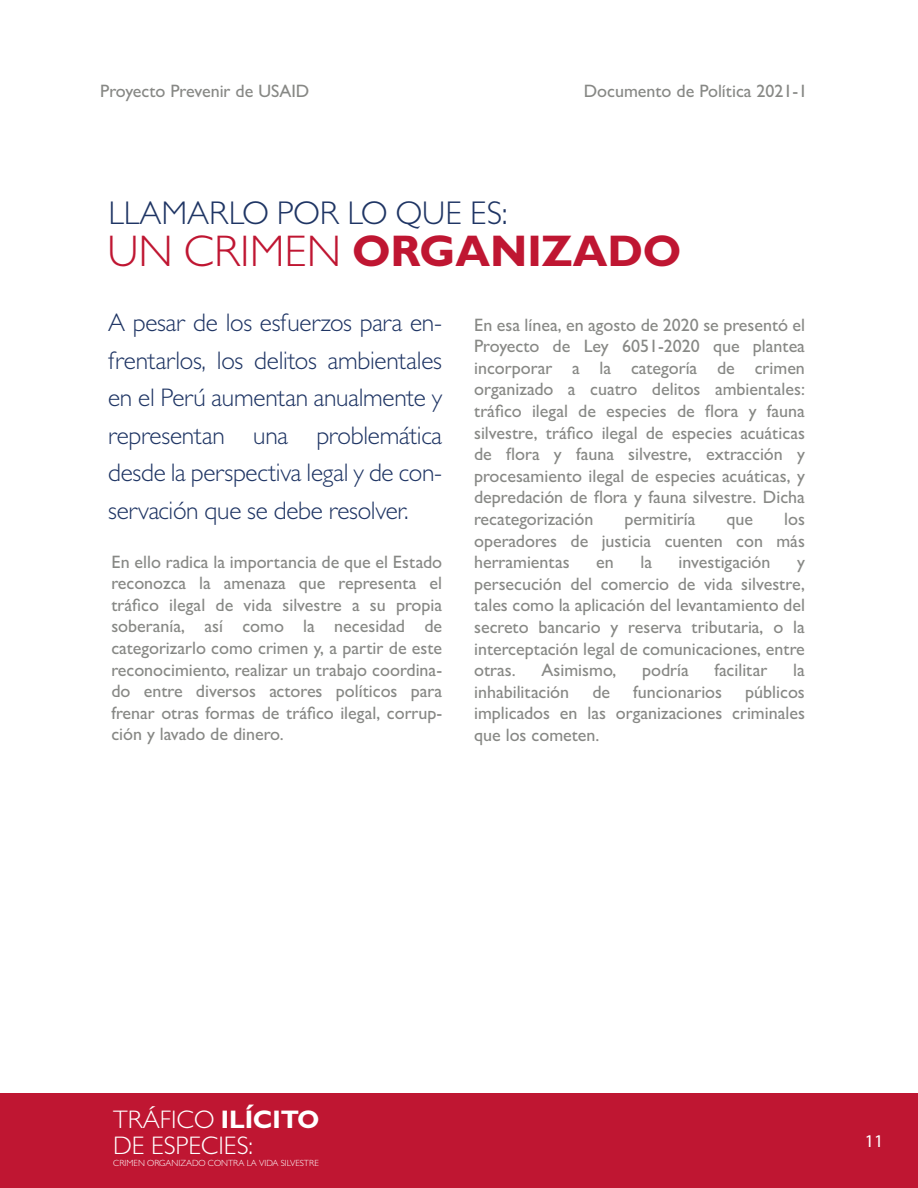
<style>
.page{position:relative;width:918px;height:1188px;background:#fff}
.page>*{position:absolute;margin:0;border:0;box-sizing:border-box;transform-origin:0 0}
.t1{font:700 44.4px "Gill Sans";color:#bf1632}
.t2{font:300 33px "Gill Sans";color:#1f3564}
.t3{font:300 25.5px/37.5px "Gill Sans";letter-spacing:-.01em;color:#1f3564;text-align:justify}
.t4{font:300 25.5px/26px "Gill Sans";color:#fff}
.t5{font:500 18px/21.6px "Gill Sans";color:#878885;text-align:justify}
.t6{font:18px "Myriad Pro";color:#fff}
.t7{font:300 9px "Gill Sans";color:#fff}
.s1{font-weight:300}
.s2{font-weight:700}
</style>
<div class="page">
<div style="left:1px;top:1093px;width:917px;height:95px;background:#bf1632"></div>
<p class="t5" style="left:100px;top:80px;width:211px">Proyecto Prevenir de USAID</p>
<p class="t5" style="left:584px;top:80px;width:225px">Documento de Política 2021-1</p>
<h2 class="t2" style="left:108px;top:193px;width:401px">LLAMARLO POR LO QUE ES:</h2>
<h1 class="t1" style="left:107px;top:223px;width:575px"><span class="s1">UN CRIMEN</span> ORGANIZADO</h1>
<h3 class="t3" style="left:108px;top:303px;width:336px">A pesar de los esfuerzos para en&shy;frentarlos, los delitos ambientales en el Perú aumentan anualmente y representan una problemática desde la perspectiva legal y de con&shy;servación que se debe resolver.</h3>
<p class="t5" style="left:111px;top:551px;width:332px">En ello radica la importancia de que el Estado reconozca la amenaza que representa el tráfico ilegal de vida silvestre a su propia soberanía, así como la necesidad de categorizarlo como crimen y, a partir de este reconocimiento, realizar un trabajo coordina&shy;do entre diversos actores políticos para frenar otras formas de tráfico ilegal, corrup&shy;ción y lavado de dinero.</p>
<p class="t5" style="left:474px;top:313px;width:332px">En esa línea, en agosto de 2020 se presentó el Proyecto de Ley 6051-2020 que plantea incorporar a la categoría de crimen organizado a cuatro delitos ambientales: tráfico ilegal de especies de flora y fauna silvestre, tráfico ilegal de especies acuáticas de flora y fauna silvestre, extracción y procesamiento ilegal de especies acuáticas, y depredación de flora y fauna silvestre. Dicha recategorización</p>
<p class="t5" style="left:474px;top:508px;width:332px;text-indent:310px">los operadores de justicia cuenten con más herramientas</p>
<p class="t5" style="left:624px;top:508px;width:73px">permitiría</p>
<p class="t5" style="left:727px;top:508px;width:28px">que</p>
<p class="t5" style="left:596px;top:551px;width:19px">en</p>
<p class="t5" style="left:640px;top:551px;width:13px">la</p>
<p class="t5" style="left:679px;top:551px;width:93px">investigación</p>
<p class="t5" style="left:474px;top:551px;width:332px;text-indent:323px">y persecución del comercio de vida silvestre, tales como la aplicación del levantamiento del secreto bancario y reserva tributaria, o la interceptación legal de comunicaciones, entre otras.</p>
<p class="t5" style="left:542px;top:659px;width:76px">Asimismo,</p>
<p class="t5" style="left:642px;top:659px;width:48px">podría</p>
<p class="t5" style="left:715px;top:659px;width:54px">facilitar</p>
<p class="t5" style="left:793px;top:659px;width:13px">la</p>
<p class="t5" style="left:474px;top:681px;width:97px">inhabilitación</p>
<p class="t5" style="left:592px;top:681px;width:19px">de</p>
<p class="t5" style="left:633px;top:681px;width:90px">funcionarios</p>
<p class="t5" style="left:474px;top:681px;width:332px;text-indent:271px">públicos implicados en las organizaciones criminales que los cometen.</p>
<h3 class="t4" style="left:113px;top:1106px;width:207px">TRÁFICO <span class="s2">ILÍCITO<br></span>DE ESPECIES:</h3>
<p class="t7" style="left:113px;top:1157px;width:207px">CRIMEN ORGANIZADO CONTRA LA VIDA SILVESTRE</p>
<p class="t6" style="left:865px;top:1129px;width:20px">11</p>
</div>
